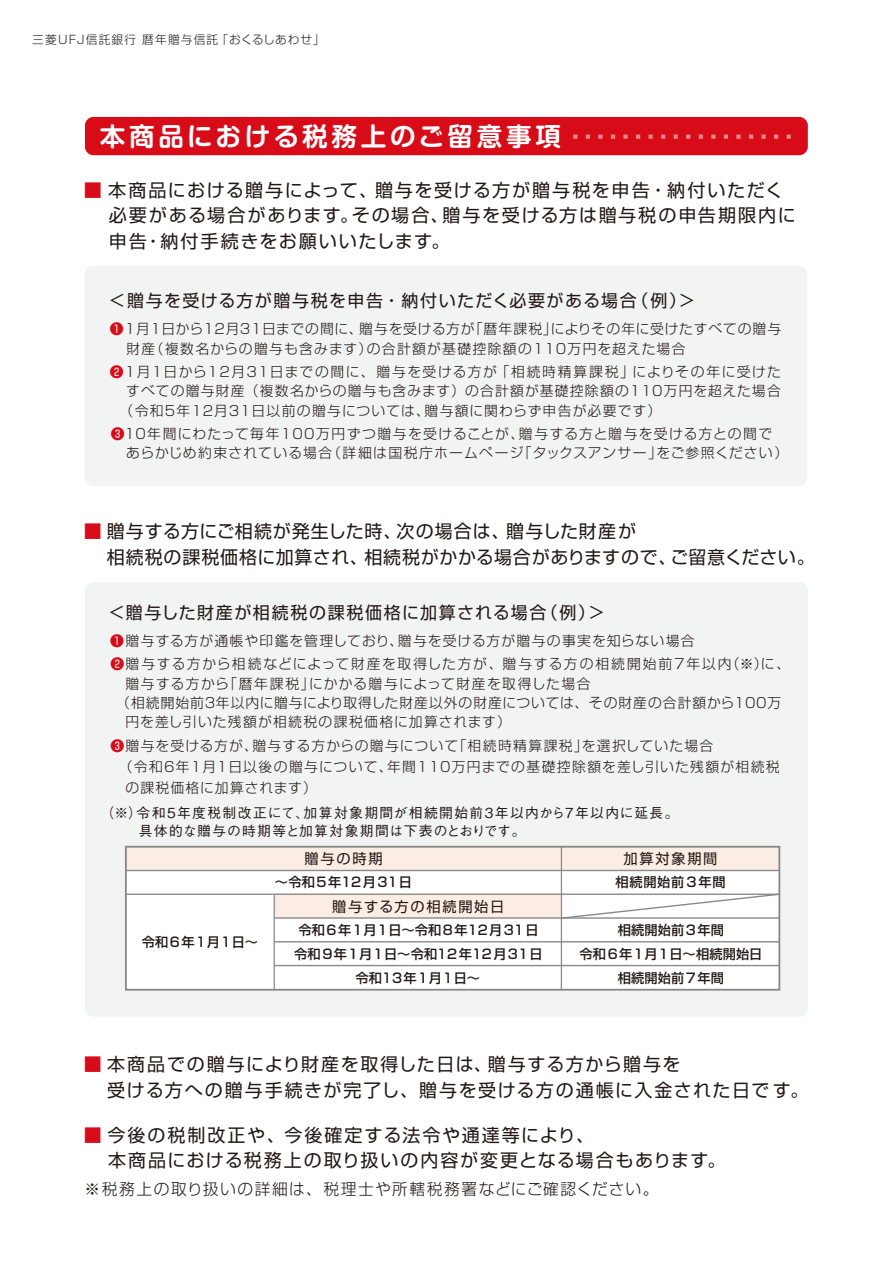
<style>
.page{position:relative;width:893px;height:1263px;background:#fff}
.page>*{position:absolute;margin:0;border:0;box-sizing:border-box;transform-origin:0 0}
.t1{font:700 25.5px "Shin M Go Pro De";letter-spacing:.15em;color:#fff}
.t2{font:18px/25.5px "Shin Go Pro";letter-spacing:.075em;color:#221815}
.t3{font:18px/25.5px "Shin Go Pro";letter-spacing:.04em;color:#221815}
.t4{font:18px/25.5px "Shin Go Pro";letter-spacing:.1em;color:#221815}
.t5{font:16.95px "Shin Go Pro";letter-spacing:.09em;color:#221815}
.t6{font:300 15.75px "Shin Go Pro";letter-spacing:.1em;color:#221815}
.t7{font:14.25px "Shin Go Pro";letter-spacing:.12em;color:#221815}
.t8{font:300 13.8px/19.2px "Shin Go Pro";letter-spacing:.075em;color:#221815}
.t9{font:300 13.8px "Shin Go Pro";letter-spacing:.095em;color:#221815}
.t10{font:500 13.8px/18px "Gothic BBB Pro";letter-spacing:.095em;color:#221815}
.t11{font:500 13.2px/24px "Shin Go Pro";letter-spacing:.06em;color:#221815;text-align:center}
.t12{font:500 13.2px "Shin Go Pro";letter-spacing:.01em;color:#221815}
.t13{font:500 13.2px "Shin Go Pro";letter-spacing:.1em;color:#221815}
.t14{font:500 13.2px "Shin Go Pro";letter-spacing:.08em;color:#221815}
.t15{font:300 11.7px "Shin Go Pro";letter-spacing:.1em;color:#221f20}
.s1{font-weight:500;color:#d80c18}
</style>
<div class="page">
<div style="left:85px;top:582px;width:723px;height:435px;background:#f2f3f3;border-radius:9px"></div>
<div style="left:126px;top:847px;width:653px;height:143px;background:#fff"></div>
<div style="left:85px;top:117px;width:723px;height:38px;background:#d80c18;border-radius:9px"></div>
<svg style="left:585px;top:135px;width:191px;height:4px"></svg>
<div style="left:84px;top:266px;width:723px;height:220px;background:#f2f3f3;border-radius:9px"></div>
<div style="left:126px;top:847px;width:653px;height:23px;background:#fcede4"></div>
<div style="left:125px;top:846px;width:655px;height:145px;border:2px solid #898989"></div>
<hr style="left:126px;top:870px;width:653px;height:1px;background:#898989">
<svg style="left:125px;top:893px;width:656px;height:27px"></svg>
<hr style="left:274px;top:917px;width:505px;height:2px;background:#898989">
<hr style="left:274px;top:941px;width:505px;height:1px;background:#898989">
<hr style="left:274px;top:965px;width:505px;height:1px;background:#898989">
<hr style="left:274px;top:895px;width:1px;height:95px;background:#898989">
<hr style="left:561px;top:847px;width:1px;height:143px;background:#898989">
<p class="t15" style="left:32px;top:29px;width:294px">三菱UFJ信託銀行 暦年贈与信託「おくるしあわせ」</p>
<h1 class="t1" style="left:100px;top:116px;width:463px">本商品における税務上のご留意事項</h1>
<h2 class="t2" style="left:109px;top:175px;width:689px;text-indent:-25px"><span class="s1">■</span> 本商品における贈与によって、贈与を受ける方が贈与税を申告・納付いただく必要がある場合があります。その場合、贈与を受ける方は贈与税の申告期限内に申告・納付手続きをお願いいたします。</h2>
<p class="t5" style="left:109px;top:286px;width:588px">＜贈与を受ける方が贈与税を申告・納付いただく必要がある場合（例）＞</p>
<p class="t8" style="left:126px;top:318px;width:656px;text-indent:-16px"><span class="s1">❶</span>１月１日から１２月３１日までの間に、贈与を受ける方が「暦年課税」によりその年に受けたすべての贈与財産（複数名からの贈与も含みます）の合計額が基礎控除額の１１０万円を超えた場合</p>
<p class="t9" style="left:110px;top:361px;width:673px"><span class="s1">❷</span>１月１日から１２月３１日までの間に、贈与を受ける方が「相続時精算課税」によりその年に受けた</p>
<p class="t8" style="left:126px;top:380px;width:656px">すべての贈与財産（複数名からの贈与も含みます）の合計額が基礎控除額の１１０万円を超えた場合</p>
<p class="t8" style="left:120px;top:399px;width:543px">（令和５年１２月３１日以前の贈与については、贈与額に関わらず申告が必要です）</p>
<p class="t8" style="left:126px;top:422px;width:663px;text-indent:-15px"><span class="s1">❸</span>１０年間にわたって毎年１００万円ずつ贈与を受けることが、贈与する方と贈与を受ける方との間であらかじめ約束されている場合（詳細は国税庁ホームページ「タックスアンサー」をご参照ください）</p>
<h2 class="t3" style="left:107px;top:517px;width:709px;text-indent:-23px"><span class="s1">■</span> 贈与する方にご相続が発生した時、次の場合は、贈与した財産が<br>相続税の課税価格に加算され、相続税がかかる場合がありますので、ご留意ください。</h2>
<p class="t5" style="left:109px;top:599px;width:498px">＜贈与した財産が相続税の課税価格に加算される場合（例）＞</p>
<p class="t8" style="left:110px;top:627px;width:681px;line-height:23.4px"><span class="s1">❶</span>贈与する方が通帳や印鑑を管理しており、贈与を受ける方が贈与の事実を知らない場合<br><span class="s1">❷</span>贈与する方から相続などによって財産を取得した方が、贈与する方の相続開始前７年以内（※）に、</p>
<p class="t9" style="left:125px;top:672px;width:467px">贈与する方から「暦年課税」にかかる贈与によって財産を取得した場合</p>
<p class="t8" style="left:116px;top:691px;width:666px">（相続開始前３年以内に贈与により取得した財産以外の財産については、その財産の合計額から１００万</p>
<p class="t8" style="left:125px;top:710px;width:387px">円を差し引いた残額が相続税の課税価格に加算されます）</p>
<p class="t8" style="left:110px;top:734px;width:605px"><span class="s1">❸</span>贈与を受ける方が、贈与する方からの贈与について「相続時精算課税」を選択していた場合</p>
<p class="t8" style="left:119px;top:756px;width:663px">（令和６年１月１日以後の贈与について、年間１１０万円までの基礎控除額を差し引いた残額が相続税</p>
<p class="t8" style="left:125px;top:777px;width:193px">の課税価格に加算されます）</p>
<p class="t10" style="left:139px;top:801px;width:541px;text-indent:-38px">（※）令和５年度税制改正にて、加算対象期間が相続開始前３年以内から７年以内に延長。具体的な贈与の時期等と加算対象期間は下表のとおりです。</p>
<p class="t13" style="left:275px;top:872px;width:139px">～令和5年12月31日</p>
<p class="t11" style="left:294px;top:916px;width:250px">令和6年1月1日～令和8年12月31日令和9年1月1日～令和12年12月31日令和13年1月1日～</p>
<p class="t7" style="left:623px;top:847px;width:96px">加算対象期間</p>
<p class="t7" style="left:304px;top:847px;width:80px">贈与の時期</p>
<p class="t7" style="left:332px;top:894px;width:174px">贈与する方の相続開始日</p>
<p class="t11" style="left:616px;top:869px;width:111px">相続開始前3年間</p>
<p class="t12" style="left:618px;top:919px;width:108px">相続開始前3年間</p>
<p class="t12" style="left:618px;top:967px;width:108px">相続開始前7年間</p>
<p class="t14" style="left:142px;top:931px;width:118px">令和6年1月1日～</p>
<p class="t11" style="left:580px;top:940px;width:184px">令和6年1月1日～相続開始日</p>
<h2 class="t2" style="left:107px;top:1049px;width:703px;text-indent:-24px"><span class="s1">■</span> 本商品での贈与により財産を取得した日は、贈与する方から贈与を<br>受ける方への贈与手続きが完了し、贈与を受ける方の通帳に入金された日です。</h2>
<h2 class="t4" style="left:108px;top:1120px;width:619px;text-indent:-24px"><span class="s1">■</span> 今後の税制改正や、今後確定する法令や通達等により、<br>本商品における税務上の取り扱いの内容が変更となる場合もあります。</h2>
<p class="t6" style="left:84px;top:1176px;width:576px">※税務上の取り扱いの詳細は、税理士や所轄税務署などにご確認ください。</p>
</div>
